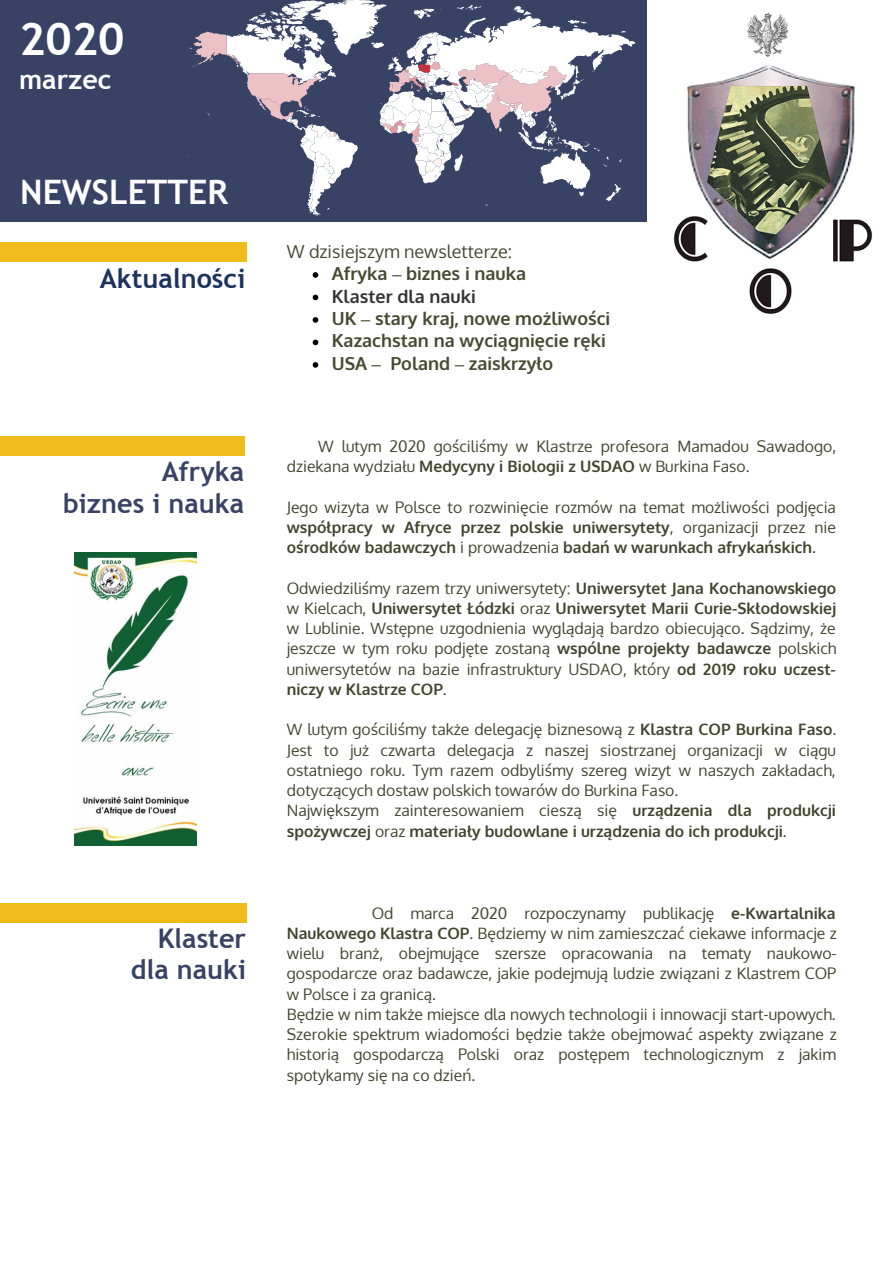
<style>
.page{position:relative;width:893px;height:1262px;background:#fff}
.page>*{position:absolute;margin:0;border:0;box-sizing:border-box;transform-origin:0 0}
.t1{font:700 45px "Trebuchet MS";color:#fff}
.t2{font:700 33.75px "Trebuchet MS";color:#fff}
.t3{font:700 27px/31.5px "Trebuchet MS";color:rgb(30 42 82/.89);text-align:right}
.t4{font:700 27px "Trebuchet MS";color:#1c335f}
.t5{font:700 27px "Trebuchet MS";color:#fff}
.t6{font:700 18px/22.5px "Oxygen";color:#454930}
.t7{font:15.75px/20.2px "Oxygen";color:#41452e}
.s1{font-weight:400}
.s2{font-family:"Times New Roman"}
.s3{color:#333}
.s4{font-weight:700}
</style>
<div class="page">
<div style="left:0;top:0;width:646px;height:221px;background:#374265"></div>
<svg style="left:312px;top:272px;width:6px;height:6px"></svg>
<svg style="left:312px;top:295px;width:6px;height:5px"></svg>
<svg style="left:312px;top:317px;width:6px;height:6px"></svg>
<svg style="left:312px;top:339px;width:6px;height:6px"></svg>
<svg style="left:312px;top:362px;width:6px;height:6px"></svg>
<div style="left:0;top:243px;width:246px;height:19px;background:#f0bc1c"></div>
<svg style="left:184px;top:0;width:451px;height:216px"></svg>
<div style="left:0;top:436px;width:244px;height:19px;background:#f0bc1c"></div>
<img style="left:673px;top:12px;width:200px;height:303px">
<img style="left:74px;top:552px;width:123px;height:293px">
<div style="left:0;top:903px;width:246px;height:19px;background:#f0bc1c"></div>
<h1 class="t1" style="left:19px;top:11px;width:107px">2020</h1>
<h3 class="t5" style="left:19px;top:62px;width:94px">marzec</h3>
<h2 class="t2" style="left:20px;top:170px;width:209px">NEWSLETTER</h2>
<h3 class="t4" style="left:100px;top:261px;width:147px">Aktualności</h3>
<h3 class="t3" style="left:63px;top:456px;width:182px">Afryka<br>biznes i nauka</h3>
<h3 class="t3" style="left:131px;top:922px;width:117px">Klaster dla nauki</h3>
<p class="t6" style="left:332px;top:240px;width:280px;text-indent:-45px"><span class="s1">W dzisiejszym newsletterze:<br></span>Afryka <span class="s2">‒</span> biznes i nauka<br><span class="s3">Klaster dla nauki<br></span>UK <span class="s2">‒</span> stary kraj, nowe możliwości<br>Kazachstan na wyciągnięcie ręki<br>USA <span class="s2">‒</span> Poland <span class="s2">‒</span> zaiskrzyło</p>
<p class="t7" style="left:287px;top:436px;width:551px;text-indent:31px">W lutym 2020 gościliśmy w Klastrze profesora Mamadou Sawadogo, dziekana wydziału <span class="s4">Medycyny i Biologii z USDAO</span> w Burkina Faso.</p>
<p class="t7" style="left:287px;top:497px;width:550px;text-align:justify">Jego wizyta w Polsce to rozwinięcie rozmów na temat możliwości podjęcia <span class="s4">współpracy w Afryce przez polskie uniwersytety</span>, organizacji przez nie <span class="s4">ośrodków badawczych</span> i prowadzenia <span class="s4">badań w warunkach afrykańskich</span>.</p>
<p class="t7" style="left:287px;top:578px;width:551px;text-align:justify">Odwiedziliśmy razem trzy uniwersytety: <span class="s4">Uniwersytet Jana Kochanowskiego </span>w Kielcach, <span class="s4">Uniwersytet Łódzki</span> oraz <span class="s4">Uniwersytet Marii Curie-Skłodowskiej </span>w Lublinie. Wstępne uzgodnienia wyglądają bardzo obiecująco. Sądzimy, że jeszcze w tym roku podjęte zostaną <span class="s4">wspólne projekty badawcze</span> polskich uniwersytetów na bazie infrastruktury USDAO, który <span class="s4">od 2019 roku uczest&shy;niczy w Klastrze COP</span>.</p>
<p class="t7" style="left:287px;top:719px;width:551px">W lutym gościliśmy także delegację biznesową z <span class="s4">Klastra COP Burkina Faso</span>.<br>Jest to już czwarta delegacja z naszej siostrzanej organizacji w ciągu ostatniego roku. Tym razem odbyliśmy szereg wizyt w naszych zakładach, dotyczących dostaw polskich towarów do Burkina Faso.<br>Największym zainteresowaniem cieszą się <span class="s4">urządzenia dla produkcji spożywczej</span> oraz <span class="s4">materiały budowlane i urządzenia do ich produkcji</span>.</p>
<p class="t7" style="left:287px;top:903px;width:551px;text-indent:85px">Od marca 2020 rozpoczynamy publikację <span class="s4">e-Kwartalnika Naukowego Klastra COP</span>. Będziemy w nim zamieszczać ciekawe informacje z wielu branż, obejmujące szersze opracowania na tematy naukowo&shy;gospodarcze oraz badawcze, jakie podejmują ludzie związani z Klastrem COP w Polsce i za granicą.<br>Będzie w nim także miejsce dla nowych technologii i innowacji start-upowych.<br>Szerokie spektrum wiadomości będzie także obejmować aspekty związane z historią gospodarczą Polski oraz postępem technologicznym z jakim spotykamy się na co dzień.</p>
</div>
